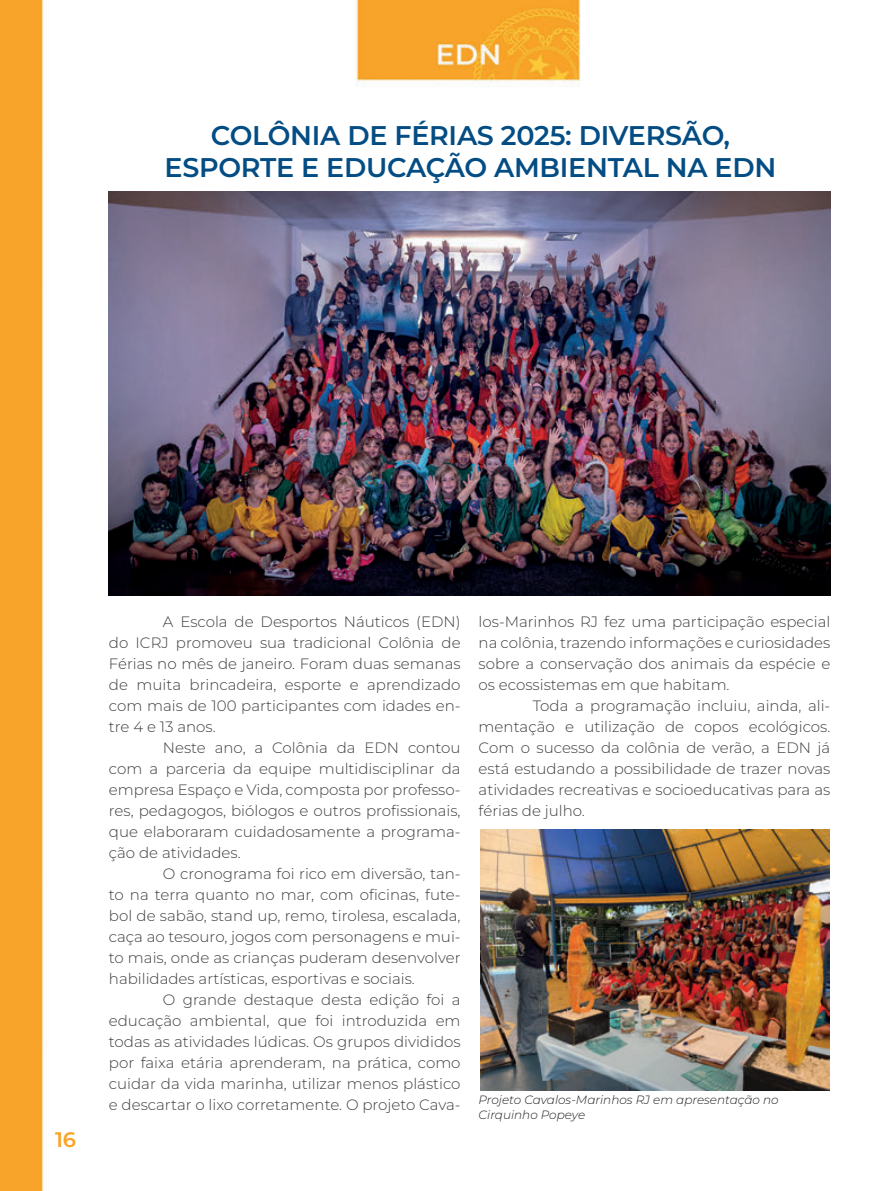
<style>
.page{position:relative;width:895px;height:1191px;background:#fff}
.page>*{position:absolute;margin:0;border:0;box-sizing:border-box;transform-origin:0 0}
.Titulo{font:600 27px "Montserrat";letter-spacing:-.01em;color:#034d84}
.t1{font:600 21px "Montserrat";color:#f9a328}
.Texto_Principal{font:300 15px/21px "Montserrat";color:#3e3e3f;text-align:justify}
.Legenda_de_foto{font:italic 300 12px/15px "Montserrat";color:#231f20}
</style>
<div class="page">
<img style="left:0;top:0;width:831px;height:1191px">
<img style="left:109px;top:191px;width:721px;height:404px">
<img style="left:481px;top:830px;width:348px;height:261px">
<p class="Titulo" style="left:211px;top:117px;width:521px">COLÔNIA DE FÉRIAS 2025: DIVERSÃO,</p>
<p class="Titulo" style="left:165px;top:150px;width:613px">ESPORTE E EDUCAÇÃO AMBIENTAL NA EDN</p>
<h2 class="t1" style="left:55px;top:1125px;width:22px">16</h2>
<p class="Texto_Principal" style="left:109px;top:610px;width:353px;text-indent:54px">A Escola de Desportos Náuticos (EDN) do ICRJ promoveu sua tradicional Colônia de Férias no mês de janeiro. Foram duas semanas de muita brincadeira, esporte e aprendizado com mais de 100 participantes com idades en&shy;tre 4 e 13 anos.</p>
<p class="Texto_Principal" style="left:109px;top:736px;width:353px;text-indent:54px">Neste ano, a Colônia da EDN contou com a parceria da equipe multidisciplinar da empresa Espaço e Vida, composta por professo&shy;res, pedagogos, biólogos e outros profissionais, que elaboraram cuidadosamente a programa&shy;ção de atividades.</p>
<p class="Texto_Principal" style="left:109px;top:862px;width:353px;text-indent:54px">O cronograma foi rico em diversão, tan&shy;to na terra quanto no mar, com oficinas, fute&shy;bol de sabão, stand up, remo, tirolesa, escalada, caça ao tesouro, jogos com personagens e mui&shy;to mais, onde as crianças puderam desenvolver habilidades artísticas, esportivas e sociais.</p>
<p class="Texto_Principal" style="left:109px;top:988px;width:353px;text-indent:54px">O grande destaque desta edição foi a educação ambiental, que foi introduzida em todas as atividades lúdicas. Os grupos divididos por faixa etária aprenderam, na prática, como cuidar da vida marinha, utilizar menos plástico e descartar o lixo corretamente. O projeto Cava-</p>
<p class="Texto_Principal" style="left:478px;top:610px;width:353px">los-Marinhos RJ fez uma participação especial na colônia, trazendo informações e curiosidades sobre a conservação dos animais da espécie e os ecossistemas em que habitam.</p>
<p class="Texto_Principal" style="left:478px;top:694px;width:353px;text-indent:54px">Toda a programação incluiu, ainda, ali&shy;mentação e utilização de copos ecológicos.<br>Com o sucesso da colônia de verão, a EDN já está estudando a possibilidade de trazer novas atividades recreativas e socioeducativas para as férias de julho.</p>
<p class="Legenda_de_foto" style="left:478px;top:1092px;width:301px">Projeto Cavalos-Marinhos RJ em apresentação no<br>Cirquinho Popeye</p>
</div>
